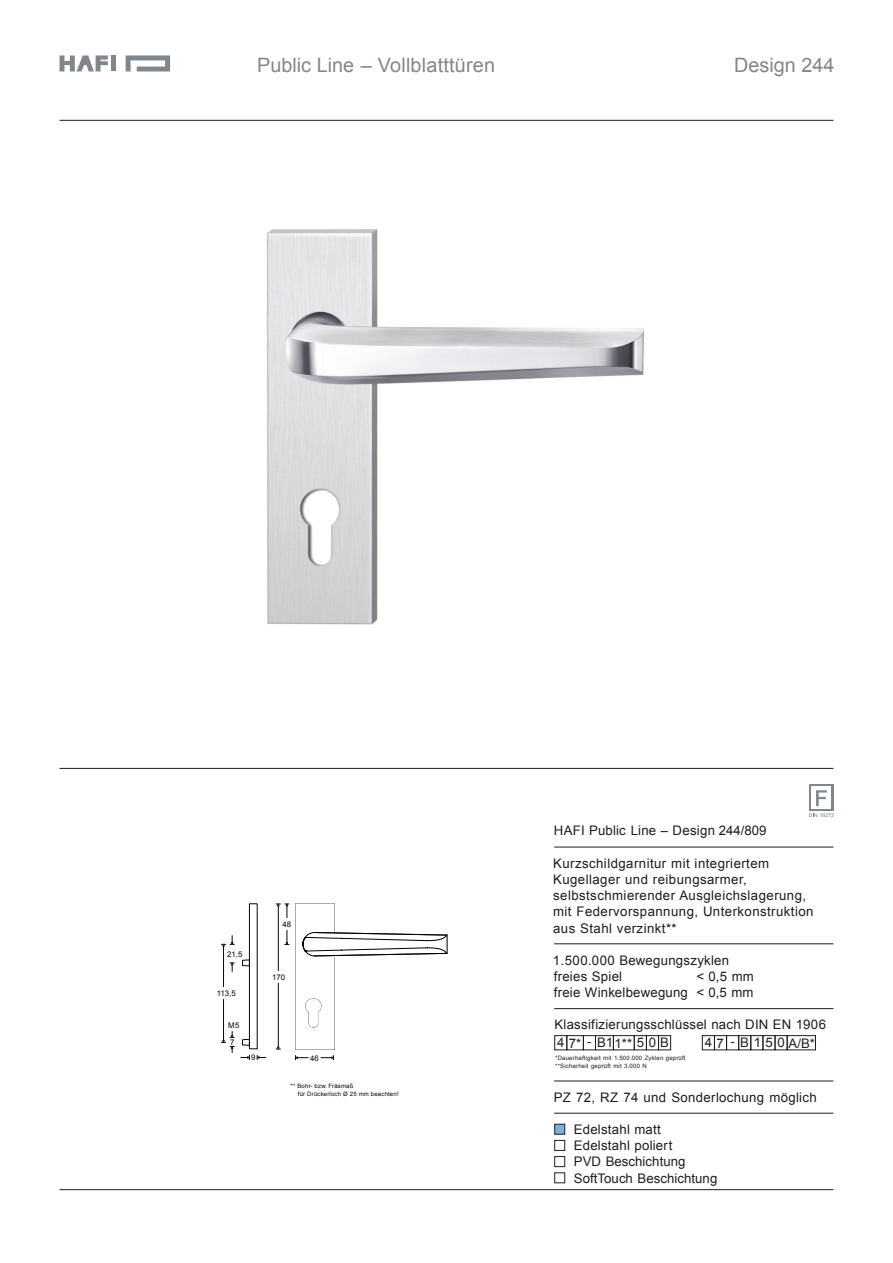
<style>
.page{position:relative;width:893px;height:1263px;background:#fff}
.page>*{position:absolute;margin:0;border:0;box-sizing:border-box;transform-origin:0 0}
.t1{font:19.8px "Arial";color:#7f878d}
.t2{font:13.2px/16.2px "Arial";letter-spacing:.025em;color:#211c1b}
.t3{font:13.2px/16.2px "Arial";letter-spacing:.005em;color:#211c1b}
.t4{font:13.2px "Arial";letter-spacing:.325em;color:#231f20}
.t5{font:7.8px "Arial";color:#080704}
.t6{font:6px/8.2px "Arial";letter-spacing:.03em;color:#211c1b}
.t7{font:6px/8.6px "Arial";letter-spacing:.03em;color:#080704}
</style>
<div class="page">
<img style="left:295px;top:903px;width:39px;height:146px">
<img style="left:266px;top:229px;width:378px;height:396px">
<hr style="left:60px;top:120px;width:773px;height:1px;background:#211c1b">
<hr style="left:60px;top:1189px;width:773px;height:1px;background:#211c1b">
<svg style="left:60px;top:55px;width:48px;height:16px"></svg>
<svg style="left:126px;top:55px;width:44px;height:16px"></svg>
<div style="left:111px;top:55px;width:5px;height:16px;background:#7f878d"></div>
<svg style="left:242px;top:959px;width:8px;height:87px"></svg>
<svg style="left:230px;top:962px;width:4px;height:9px"></svg>
<hr style="left:223px;top:999px;width:1px;height:42px;background:#080704">
<hr style="left:223px;top:945px;width:1px;height:42px;background:#080704">
<svg style="left:221px;top:936px;width:13px;height:10px"></svg>
<svg style="left:221px;top:1031px;width:13px;height:21px"></svg>
<svg style="left:257px;top:1055px;width:9px;height:4px"></svg>
<svg style="left:241px;top:1055px;width:9px;height:4px"></svg>
<svg style="left:295px;top:1055px;width:13px;height:5px"></svg>
<svg style="left:321px;top:1055px;width:13px;height:5px"></svg>
<svg style="left:285px;top:930px;width:4px;height:15px"></svg>
<hr style="left:278px;top:983px;width:1px;height:65px;background:#080704">
<hr style="left:278px;top:905px;width:1px;height:65px;background:#080704">
<svg style="left:276px;top:903px;width:13px;height:15px"></svg>
<img style="left:306px;top:998px;width:15px;height:30px">
<div style="left:305px;top:928px;width:23px;height:32px;background:#fff"></div>
<svg style="left:302px;top:932px;width:146px;height:24px"></svg>
<hr style="left:60px;top:768px;width:773px;height:1px;background:#211c1b">
<hr style="left:554px;top:847px;width:279px;height:1px;background:#211c1b">
<hr style="left:554px;top:943px;width:279px;height:1px;background:#211c1b">
<hr style="left:554px;top:1008px;width:279px;height:1px;background:#211c1b">
<hr style="left:554px;top:1081px;width:279px;height:1px;background:#211c1b">
<div style="left:555px;top:1035px;width:12px;height:15px;border:1px solid #211c1b"></div>
<div style="left:567px;top:1035px;width:16px;height:15px;border:1px solid #211c1b"></div>
<div style="left:595px;top:1035px;width:19px;height:15px;border:1px solid #211c1b"></div>
<div style="left:613px;top:1035px;width:21px;height:15px;border:1px solid #211c1b"></div>
<div style="left:634px;top:1035px;width:13px;height:15px;border:1px solid #211c1b"></div>
<div style="left:646px;top:1035px;width:13px;height:15px;border:1px solid #211c1b"></div>
<div style="left:658px;top:1035px;width:13px;height:15px;border:1px solid #211c1b"></div>
<div style="left:583px;top:1035px;width:13px;height:15px;border:1px solid #211c1b"></div>
<div style="left:555px;top:1124px;width:10px;height:10px;background:#7bafde;border:1px solid #211c1b"></div>
<div style="left:555px;top:1140px;width:10px;height:10px;background:#fff;border:1px solid #211c1b"></div>
<div style="left:702px;top:1035px;width:13px;height:15px;border:1px solid #211c1b"></div>
<div style="left:714px;top:1035px;width:13px;height:15px;border:1px solid #211c1b"></div>
<div style="left:738px;top:1035px;width:13px;height:15px;border:1px solid #211c1b"></div>
<div style="left:763px;top:1035px;width:12px;height:15px;border:1px solid #211c1b"></div>
<div style="left:775px;top:1035px;width:12px;height:15px;border:1px solid #211c1b"></div>
<div style="left:787px;top:1035px;width:29px;height:15px;border:1px solid #211c1b"></div>
<div style="left:726px;top:1035px;width:13px;height:15px;border:1px solid #211c1b"></div>
<div style="left:751px;top:1035px;width:12px;height:15px;border:1px solid #211c1b"></div>
<div style="left:555px;top:1156px;width:10px;height:11px;border:1px solid #211c1b"></div>
<div style="left:555px;top:1173px;width:10px;height:10px;background:#fff;border:1px solid #211c1b"></div>
<hr style="left:554px;top:1113px;width:279px;height:1px;background:#211c1b">
<svg style="left:809px;top:784px;width:24px;height:27px"></svg>
<div style="left:811px;top:787px;width:20px;height:22px;background:#fff"></div>
<svg style="left:816px;top:790px;width:11px;height:16px"></svg>
<svg style="left:809px;top:813px;width:24px;height:4px"></svg>
<h1 class="t1" style="left:257px;top:57px;width:239px">Public Line – Vollblatttüren</h1>
<h1 class="t1" style="left:734px;top:57px;width:102px">Design 244</h1>
<p class="t5" style="left:227px;top:951px;width:17px">21,5</p>
<p class="t5" style="left:217px;top:991px;width:20px">113,5</p>
<p class="t5" style="left:228px;top:1023px;width:13px">M5</p>
<p class="t5" style="left:230px;top:1039px;width:6px">7</p>
<p class="t5" style="left:251px;top:1055px;width:6px">9</p>
<p class="t5" style="left:282px;top:921px;width:10px">48</p>
<p class="t5" style="left:272px;top:974px;width:15px">170</p>
<p class="t5" style="left:310px;top:1055px;width:10px">46</p>
<p class="t7" style="left:298px;top:1082px;width:102px;text-indent:-7px">** Bohr- bzw. Fräsmaß<br>für Drückerloch Ø 25 mm beachten!</p>
<p class="t2" style="left:554px;top:824px;width:214px">HAFI Public Line – Design 244/809</p>
<p class="t2" style="left:553px;top:856px;width:262px">Kurzschildgarnitur mit integriertem Kugellager und reibungsarmer, selbstschmierender Ausgleichslagerung, mit Federvorspannung, Unterkonstruktion aus Stahl verzinkt**</p>
<p class="t2" style="left:553px;top:953px;width:178px">1.500.000 Bewegungszyklen</p>
<p class="t2" style="left:554px;top:969px;width:70px">freies Spiel</p>
<p class="t2" style="left:554px;top:969px;width:202px;text-align:right">&lt; 0,5 mm<br>freie Winkelbewegung &lt; 0,5 mm</p>
<p class="t2" style="left:554px;top:1018px;width:273px">Klassifizierungsschlüssel nach DIN EN 1906</p>
<p class="t6" style="left:555px;top:1054px;width:132px">*Dauerhaftigkeit mit 1.500.000 Zyklen geprüft **Sicherheit geprüft mit 3.000 N</p>
<p class="t4" style="left:557px;top:1038px;width:113px">47* - B11**50B</p>
<p class="t4" style="left:705px;top:1038px;width:112px">47 -B150A/B*</p>
<p class="t2" style="left:554px;top:1090px;width:265px">PZ 72, RZ 74 und Sonderlochung möglich</p>
<p class="t3" style="left:574px;top:1122px;width:145px">Edelstahl matt<br>Edelstahl poliert<br>PVD Beschichtung<br>SoftTouch Beschichtung</p>
</div>
